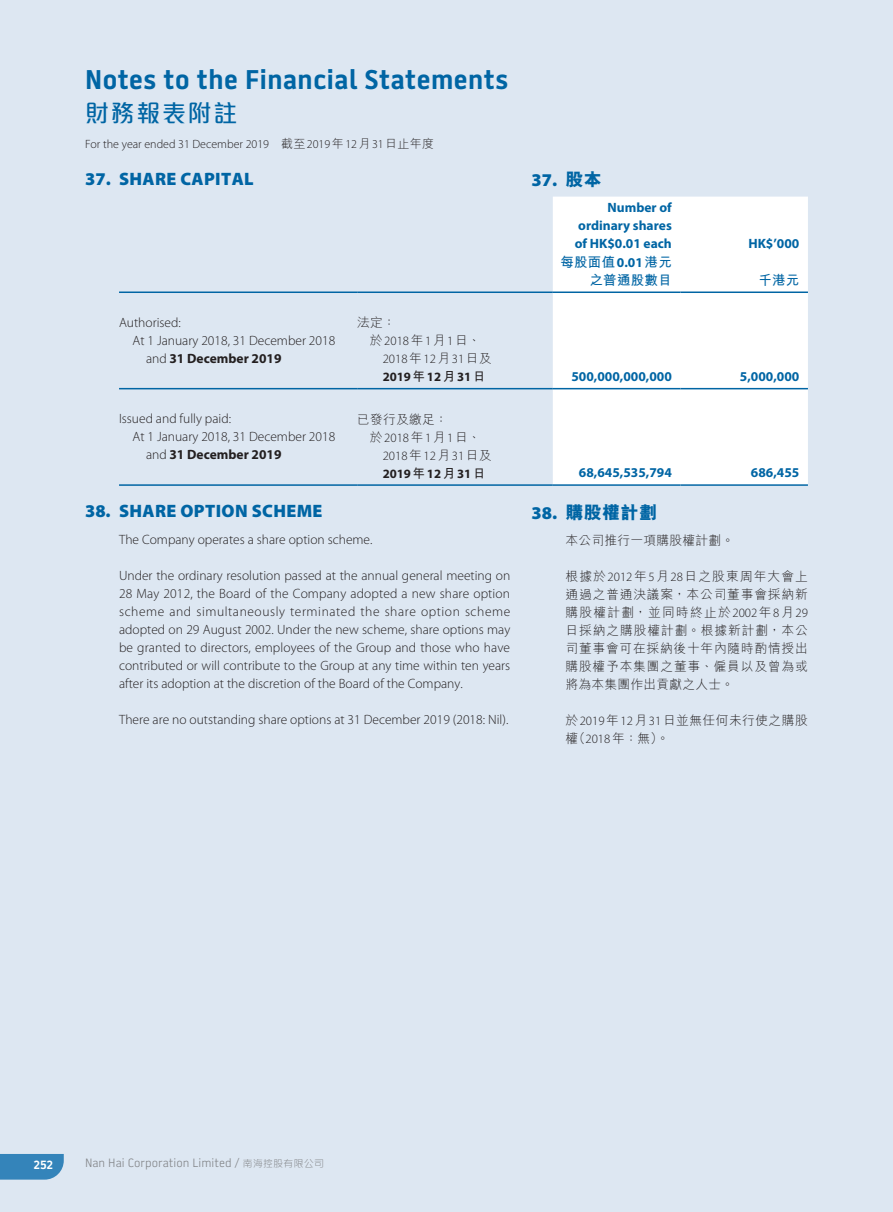
<style>
.page{position:relative;width:893px;height:1212px;background:#dde7f2}
.page>*{position:absolute;margin:0;border:0;box-sizing:border-box;transform-origin:0 0}
.t1{font:700 27px "Battersea";letter-spacing:.02em;color:#0065a4}
.t2{font:500 24px "M Elle HK";letter-spacing:.07em;color:#0065a4}
.t3{font:900 18px "Myriad Pro";letter-spacing:.01em;color:#0065a4}
.t4{font:800 18px "M Hei HK";letter-spacing:.02em;color:#0065a4}
.t5{font:300 13.5px/18px "Myriad Pro";color:#231f20}
.t6{font:700 13.5px/18px "Myriad Pro";color:#0065a4;text-align:justify}
.t7{font:700 13.5px/18px "M Hei HK";letter-spacing:.02em;color:#0065a4;text-align:right}
.t8{font:300 12.75px/18px "M Hei HK";letter-spacing:.035em;color:#231f20;text-align:justify}
.t9{font:300 12.75px/18px "Myriad Pro";color:#231f20}
.t10{font:300 12px "Myriad Pro";color:#231f20}
.t11{font:300 12px "Battersea";color:#808285}
.t12{font:700 12px "Battersea";color:#fff}
.s1{font-family:"M Hei HK"}
.s2{font-weight:700}
.s3{font-family:"M Hei HK";font-weight:700}
.s4{font-family:"M Hei HK";font-weight:800}
.s5{font-family:"Myriad Pro"}
.s6{font-family:"Myriad Pro";font-weight:900}
.s7{font-family:"M Elle HK";font-size:9.75px}
</style>
<div class="page">
<div style="left:0;top:1154px;width:64px;height:25px;background:#3484ba"></div>
<div style="left:553px;top:197px;width:255px;height:287px;background:#fff"></div>
<hr style="left:119px;top:291px;width:238px;height:2px;background:#0065a4">
<hr style="left:357px;top:291px;width:196px;height:2px;background:#0065a4">
<hr style="left:553px;top:291px;width:127px;height:2px;background:#0065a4">
<hr style="left:680px;top:291px;width:128px;height:2px;background:#0065a4">
<hr style="left:119px;top:388px;width:238px;height:1px;background:#0065a4">
<hr style="left:357px;top:388px;width:196px;height:1px;background:#0065a4">
<hr style="left:553px;top:388px;width:127px;height:1px;background:#0065a4">
<hr style="left:680px;top:388px;width:128px;height:1px;background:#0065a4">
<hr style="left:119px;top:484px;width:238px;height:2px;background:#0065a4">
<hr style="left:357px;top:484px;width:196px;height:2px;background:#0065a4">
<hr style="left:553px;top:484px;width:127px;height:2px;background:#0065a4">
<hr style="left:680px;top:484px;width:128px;height:2px;background:#0065a4">
<h1 class="t1" style="left:85px;top:63px;width:425px">Notes to the Financial Statements</h1>
<h2 class="t2" style="left:85px;top:101px;width:154px">財務報表附註</h2>
<p class="t10" style="left:85px;top:137px;width:350px">For the year ended 31 December 2019 <span class="s1">截至</span>2019<span class="s1">年</span>12<span class="s1">月</span>31<span class="s1">日止年度</span></p>
<h3 class="t3" style="left:85px;top:167px;width:70px">37. SHARE</h3>
<h3 class="t3" style="left:180px;top:167px;width:12px">CAPITA</h3>
<h3 class="t3" style="left:244px;top:167px;width:11px">L</h3>
<p class="t5" style="left:119px;top:313px;width:63px">Authorised:</p>
<p class="t8" style="left:357px;top:313px;width:40px">法定：</p>
<p class="t5" style="left:146px;top:331px;width:191px;text-indent:-14px">At 1 January 2018, 31 December 2018 and <span class="s2">31 December 2019</span></p>
<p class="t9" style="left:383px;top:332px;width:110px;text-indent:-13px"><span class="s1">於</span>2018<span class="s1">年</span>1<span class="s1">月</span>1<span class="s1">日、<br></span>2018<span class="s1">年</span>12<span class="s1">月</span>31<span class="s1">日及<br></span><span class="s2">2019</span><span class="s3">年</span><span class="s2">12</span><span class="s3">月</span><span class="s2">31</span><span class="s3">日</span></p>
<p class="t5" style="left:119px;top:410px;width:114px">Issued and fully paid:</p>
<p class="t8" style="left:357px;top:410px;width:92px">已發行及繳足：</p>
<p class="t5" style="left:146px;top:428px;width:191px;text-indent:-14px">At 1 January 2018, 31 December 2018 and <span class="s2">31 December 2019</span></p>
<p class="t9" style="left:383px;top:428px;width:110px;text-indent:-13px"><span class="s1">於</span>2018<span class="s1">年</span>1<span class="s1">月</span>1<span class="s1">日、<br></span>2018<span class="s1">年</span>12<span class="s1">月</span>31<span class="s1">日及<br></span><span class="s2">2019</span><span class="s3">年</span><span class="s2">12</span><span class="s3">月</span><span class="s2">31</span><span class="s3">日</span></p>
<h3 class="t3" style="left:85px;top:499px;width:70px">38. SHARE</h3>
<h3 class="t3" style="left:180px;top:499px;width:12px">OPTION</h3>
<h3 class="t3" style="left:252px;top:499px;width:48px">SCHEME</h3>
<p class="t5" style="left:119px;top:530px;width:255px">The Company operates a share option scheme.</p>
<p class="t5" style="left:119px;top:566px;width:393px;text-align:justify">Under the ordinary resolution passed at the annual general meeting on 28 May 2012, the Board of the Company adopted a new share option scheme and simultaneously terminated the share option scheme adopted on 29 August 2002. Under the new scheme, share options may be granted to directors, employees of the Group and those who have contributed or will contribute to the Group at any time within ten years after its adoption at the discretion of the Board of the Company.</p>
<p class="t5" style="left:119px;top:710px;width:391px">There are no outstanding share options at 31 December 2019 (2018: Nil).</p>
<h3 class="t3" style="left:531px;top:168px;width:72px">37. <span class="s4">股本</span></h3>
<p class="t6" style="left:575px;top:198px;width:99px;text-indent:33px">Number of ordinary shares of HK$0.01 each</p>
<p class="t7" style="left:560px;top:252px;width:113px">每股面值<span class="s5">0.01</span>港元之普通股數目</p>
<p class="t6" style="left:748px;top:234px;width:53px">HK$’000</p>
<p class="t7" style="left:758px;top:270px;width:43px">千港元</p>
<p class="t6" style="left:571px;top:367px;width:102px">500,000,000,000</p>
<p class="t6" style="left:740px;top:367px;width:61px">5,000,000</p>
<p class="t6" style="left:579px;top:463px;width:94px">68,645,535,794</p>
<p class="t6" style="left:751px;top:463px;width:50px">686,455</p>
<h3 class="t4" style="left:531px;top:503px;width:127px"><span class="s6">38.</span> 購股權計劃</h3>
<p class="t8" style="left:565px;top:531px;width:170px">本公司推行一項購股權計劃。</p>
<p class="t8" style="left:565px;top:567px;width:244px">根據於<span class="s5">2012</span>年<span class="s5">5</span>月<span class="s5">28</span>日之股東周年大會上通過之普通決議案，本公司董事會採納新購股權計劃，並同時終止於<span class="s5">2002</span>年<span class="s5">8</span>月<span class="s5">29</span>日採納之購股權計劃。根據新計劃，本公司董事會可在採納後十年內隨時酌情授出購股權予本集團之董事、僱員以及曾為或將為本集團作出貢獻之人士。</p>
<p class="t8" style="left:565px;top:711px;width:244px">於<span class="s5">2019</span>年<span class="s5">12</span>月<span class="s5">31</span>日並無任何未行使之購股權（<span class="s5">2018</span>年：無）。</p>
<p class="t12" style="left:33px;top:1157px;width:21px">252</p>
<p class="t11" style="left:85px;top:1156px;width:240px">Nan Hai Corporation Limited / <span class="s7">南海控股有限公司</span></p>
</div>
